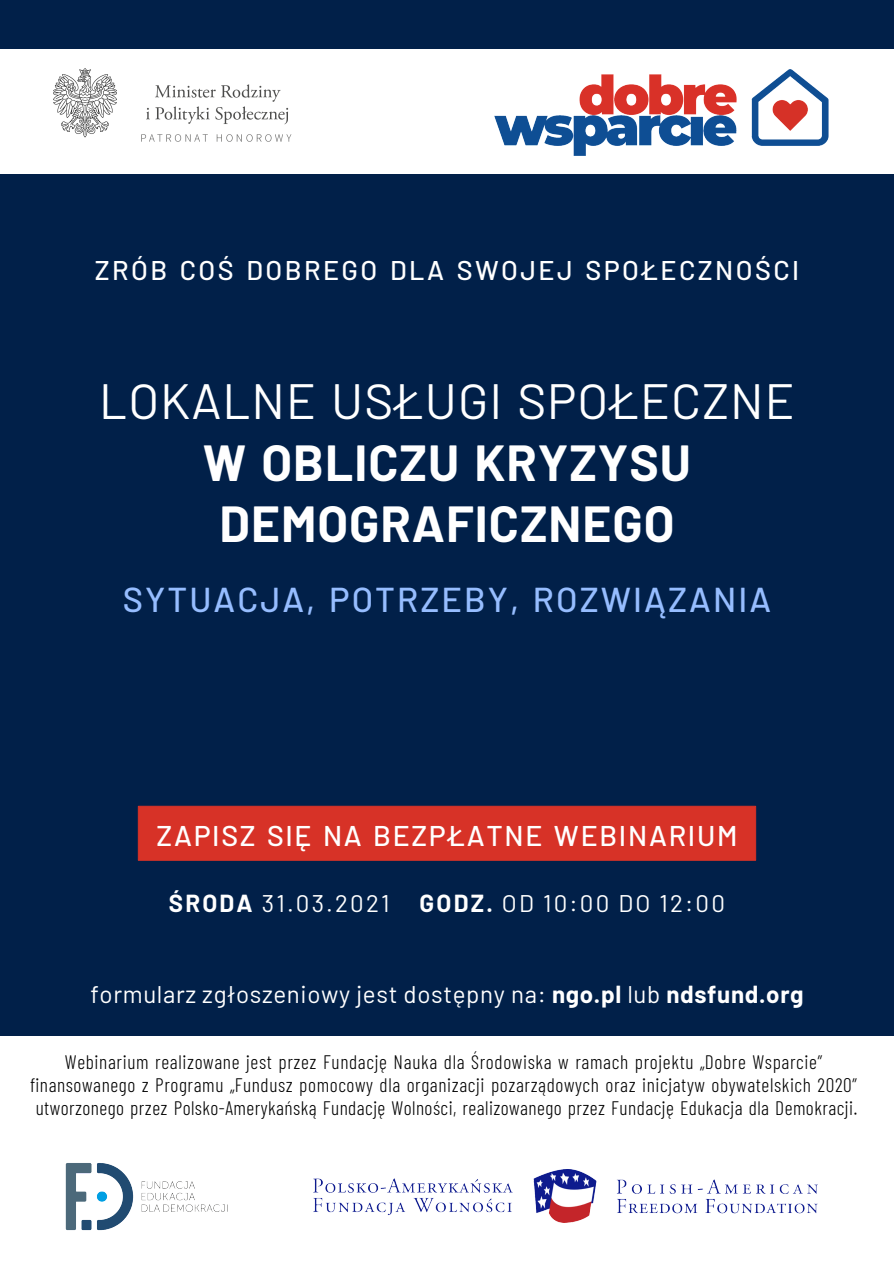
<style>
.page{position:relative;width:894px;height:1264px;background:#fff}
.page>*{position:absolute;margin:0;border:0;box-sizing:border-box;transform-origin:0 0}
.t1{font:700 49.5px/61.5px "Barlow";letter-spacing:.02em;color:#fff;text-align:center}
.t2{font:49.5px "Barlow";letter-spacing:.02em;color:#fff}
.t3{font:500 34.5px "Barlow";letter-spacing:.06em;color:#96bdff}
.t4{font:500 28.5px "Barlow";letter-spacing:.06em;color:#fff}
.t5{font:500 27px "Barlow";letter-spacing:.09em;color:#fff}
.t6{font:24px "Barlow";letter-spacing:.025em;color:#fff}
.t7{font:24px "Barlow";letter-spacing:.09em;color:#fff}
.t8{font:300 19.5px/23.4px "Barlow Condensed";letter-spacing:.03em;color:#000;text-align:center}
.s1{font-weight:700}
</style>
<div class="page">
<div style="left:0;top:0;width:893px;height:1263px;background:#012049"></div>
<div style="left:138px;top:806px;width:617px;height:54px;background:#d73227;border:1px solid #d73227"></div>
<div style="left:0;top:50px;width:893px;height:124px;background:#fff"></div>
<div style="left:0;top:1036px;width:893px;height:227px;background:#fff"></div>
<img style="left:53px;top:68px;width:239px;height:74px">
<img style="left:494px;top:69px;width:335px;height:87px">
<img style="left:65px;top:1163px;width:163px;height:68px">
<img style="left:313px;top:1169px;width:503px;height:53px">
<h3 class="t5" style="left:95px;top:250px;width:705px">ZRÓB COŚ DOBREGO DLA SWOJEJ SPOŁECZNOŚCI</h3>
<h1 class="t2" style="left:99px;top:366px;width:696px">LOKALNE USŁUGI SPOŁECZNE</h1>
<h1 class="t1" style="left:203px;top:428px;width:489px">W OBLICZU KRYZYSU<br>DEMOGRAFICZNEGO</h1>
<h2 class="t3" style="left:123px;top:574px;width:649px">SYTUACJA, POTRZEBY, ROZWIĄZANIA</h2>
<h3 class="t4" style="left:156px;top:814px;width:582px">ZAPISZ SIĘ NA BEZPŁATNE WEBINARIUM</h3>
<p class="t6" style="left:169px;top:886px;width:222px"><span class="s1">ŚRODA</span> 31.03.2021</p>
<p class="t7" style="left:419px;top:886px;width:307px"><span class="s1">GODZ.</span> OD 10:00 DO 12:00</p>
<p class="t6" style="left:90px;top:976px;width:714px">formularz zgłoszeniowy jest dostępny na: <span class="s1">ngo.pl</span> lub <span class="s1">ndsfund.org</span></p>
<p class="t8" style="left:30px;top:1048px;width:828px">Webinarium realizowane jest przez Fundację Nauka dla Środowiska w ramach projektu „Dobre Wsparcie” finansowanego z Programu „Fundusz pomocowy dla organizacji pozarządowych oraz inicjatyw obywatelskich 2020” utworzonego przez Polsko-Amerykańską Fundację Wolności, realizowanego przez Fundację Edukacja dla Demokracji.</p>
</div>
